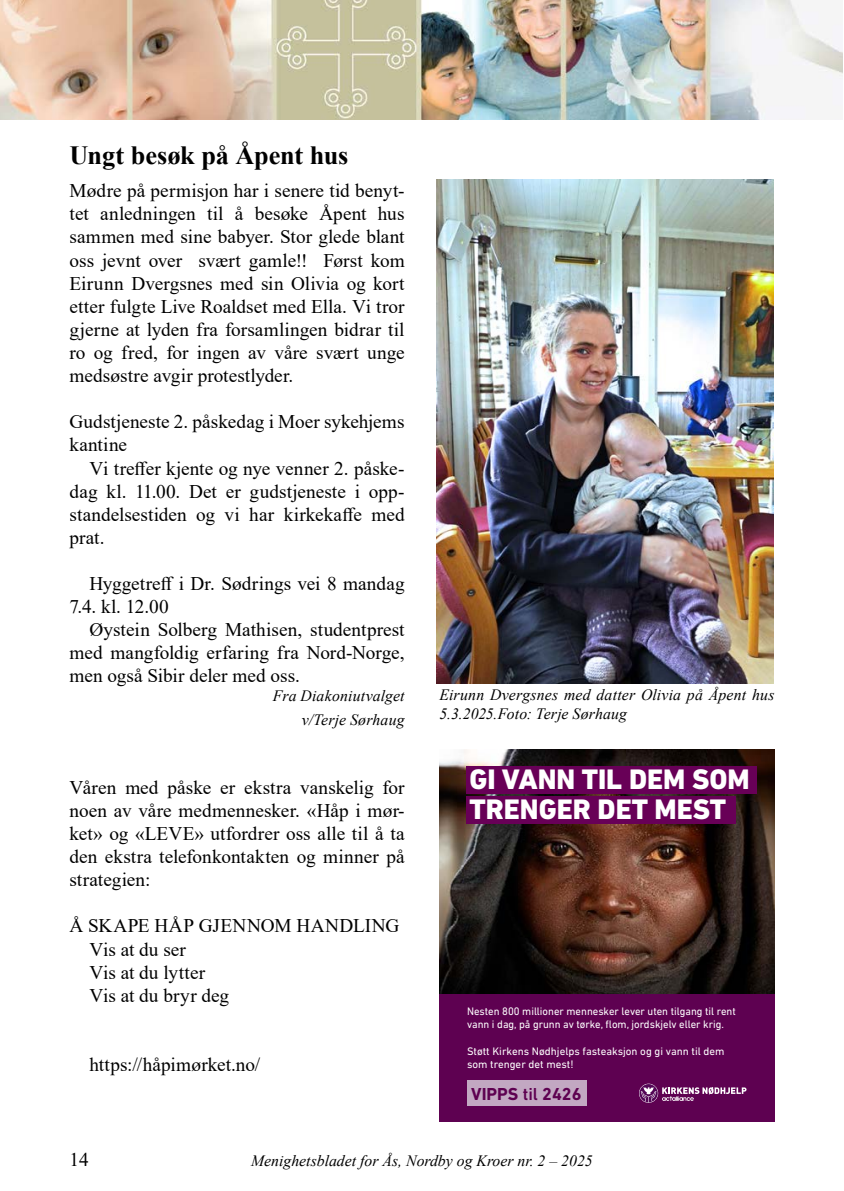
<style>
.page{position:relative;width:844px;height:1191px;background:#fff}
.page>*{position:absolute;margin:0;border:0;box-sizing:border-box;transform-origin:0 0}
.t1{font:800 28.7px/30.1px "DIN Next LT Pro";color:#fff}
.t2{font:700 26.25px "Times New Roman";letter-spacing:-.005em;color:#000}
.t3{font:19.25px/23.1px "Times New Roman";color:#000;text-align:justify}
.t4{font:700 17.68px "DIN Next LT Pro";color:#5e0151}
.t5{font:italic 15.75px/23.1px "Times New Roman";letter-spacing:.005em;color:#000;text-align:right}
.t6{font:11.03px/13.3px "DIN Next LT Pro";color:#fff}
.s1{font-weight:500}
</style>
<div class="page">
<img style="left:437px;top:180px;width:335px;height:504px">
<img style="left:0;top:0;width:842px;height:120px">
<img style="left:439px;top:749px;width:335px;height:245px">
<div style="left:466px;top:765px;width:290px;height:28px;background:#680057"></div>
<div style="left:466px;top:796px;width:269px;height:28px;background:#680057"></div>
<div style="left:439px;top:994px;width:335px;height:128px;background:#5e0151"></div>
<svg style="left:639px;top:1084px;width:107px;height:18px"></svg>
<div style="left:467px;top:1080px;width:119px;height:25px;background:#c2a8c2"></div>
<h2 class="t2" style="left:69px;top:136px;width:280px">Ungt besøk på Åpent hus</h2>
<p class="t3" style="left:69px;top:179px;width:336px">Mødre på permisjon har i senere tid benyt&shy;tet anledningen til å besøke Åpent hus sammen med sine babyer. Stor glede blant oss jevnt over svært gamle!! Først kom Eirunn Dvergsnes med sin Olivia og kort etter fulgte Live Roaldset med Ella. Vi tror gjerne at lyden fra forsamlingen bidrar til ro og fred, for ingen av våre svært unge medsøstre avgir protestlyder.</p>
<p class="t3" style="left:69px;top:410px;width:336px">Gudstjeneste 2. påskedag i Moer sykehjems kantine</p>
<p class="t3" style="left:69px;top:456px;width:336px;text-indent:20px">Vi treffer kjente og nye venner 2. påske&shy;dag kl. 11.00. Det er gudstjeneste i opp&shy;standelsestiden og vi har kirkekaffe med prat.</p>
<p class="t3" style="left:69px;top:571px;width:336px;text-indent:20px">Hyggetreff i Dr. Sødrings vei 8 mandag<br>7.4. kl. 12.00</p>
<p class="t3" style="left:69px;top:617px;width:336px;text-indent:20px">Øystein Solberg Mathisen, studentprest med mangfoldig erfaring fra Nord-Norge, men også Sibir deler med oss.</p>
<p class="t5" style="left:273px;top:684px;width:133px">Fra Diakoniutvalget v/Terje Sørhaug</p>
<p class="t3" style="left:69px;top:775px;width:336px">Våren med påske er ekstra vanskelig for noen av våre medmennesker. «Håp i mør&shy;ket» og «LEVE» utfordrer oss alle til å ta den ekstra telefonkontakten og minner på strategien:</p>
<p class="t3" style="left:89px;top:914px;width:311px;text-align:left;text-indent:-20px">Å SKAPE HÅP GJENNOM HANDLING<br>Vis at du ser<br>Vis at du lytter<br>Vis at du bryr deg</p>
<p class="t3" style="left:89px;top:1052px;width:172px">https://håpimørket.no/</p>
<p class="t5" style="left:439px;top:685px;width:336px;line-height:18.9px;text-align:left">Eirunn Dvergsnes med datter Olivia på Åpent hus<br>5.3.2025.Foto: Terje Sørhaug</p>
<h1 class="t1" style="left:469px;top:764px;width:282px">GI VANN TIL DEM SOM<br>TRENGER DET MEST</h1>
<p class="t6" style="left:467px;top:1004px;width:270px">Nesten 800 millioner mennesker lever uten tilgang til rent vann i dag, på grunn av tørke, flom, jordskjelv eller krig.</p>
<p class="t6" style="left:467px;top:1044px;width:259px">Støtt Kirkens Nødhjelps fasteaksjon og gi vann til dem som trenger det mest!</p>
<p class="t4" style="left:471px;top:1083px;width:112px">VIPPS <span class="s1">til</span> 2426</p>
<p class="t3" style="left:69px;top:1147px;width:21px">14</p>
<p class="t5" style="left:251px;top:1148px;width:343px">Menighetsbladet for Ås, Nordby og Kroer nr. 2 – 2025</p>
</div>
